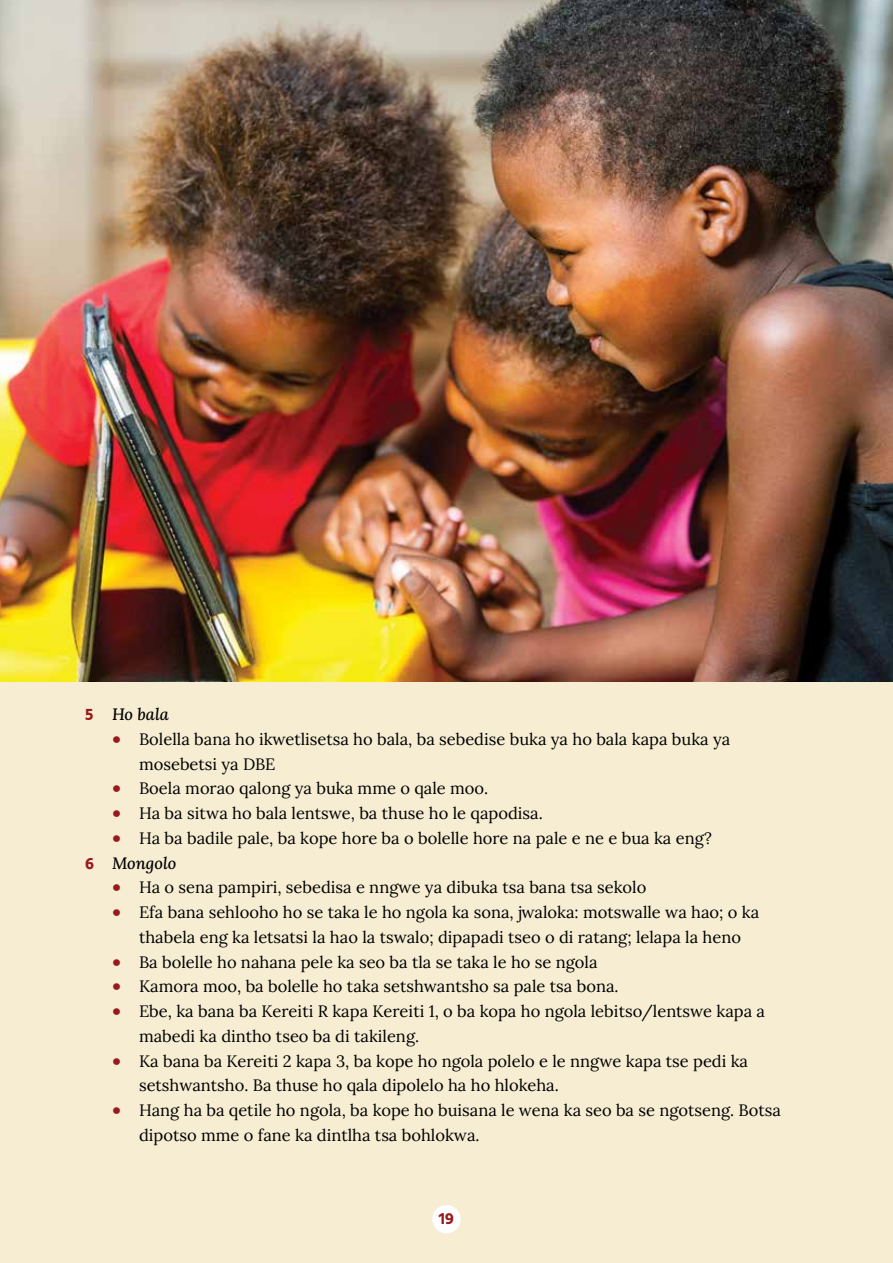
<style>
.page{position:relative;width:893px;height:1263px;background:#f6edd2}
.page>*{position:absolute;margin:0;border:0;box-sizing:border-box;transform-origin:0 0}
.t1{font:16.5px/24.8px "Lora";color:#000}
.t2{font:italic 500 16.5px "Lora";color:#000}
.t3{font:700 16.5px "Hind";color:#971b1e}
.s1{font-family:"Hind";font-weight:700;font-style:normal;color:#971b1e}
.s2{font-size:22.5px;color:#971b1e}
.s3{font-family:"Hind";font-weight:700;color:#971b1e}
.s4{font-weight:500;font-style:italic}
</style>
<div class="page">
<img style="left:0;top:0;width:893px;height:682px">
<div style="left:432px;top:1205px;width:29px;height:28px;background:#fff;border-radius:50%"></div>
<p class="t2" style="left:85px;top:702px;width:85px"><span class="s1">5</span> Ho bala</p>
<p class="t1" style="left:139px;top:725px;width:593px;text-indent:-27px"><span class="s2">•</span> Bolella bana ho ikwetlisetsa ho bala, ba sebedise buka ya ho bala kapa buka ya mosebetsi ya DBE</p>
<p class="t1" style="left:112px;top:775px;width:378px"><span class="s2">•</span> Boela morao qalong ya buka mme o qale moo.</p>
<p class="t1" style="left:112px;top:800px;width:432px"><span class="s2">•</span> Ha ba sitwa ho bala lentswe, ba thuse ho le qapodisa.</p>
<p class="t1" style="left:85px;top:824px;width:628px;text-indent:27px"><span class="s2">•</span> Ha ba badile pale, ba kope hore ba o bolelle hore na pale e ne e bua ka eng?<br><span class="s3">6</span> <span class="s4">Mongolo</span></p>
<p class="t1" style="left:112px;top:874px;width:536px"><span class="s2">•</span> Ha o sena pampiri, sebedisa e nngwe ya dibuka tsa bana tsa sekolo</p>
<p class="t1" style="left:112px;top:899px;width:649px;text-align:center"><span class="s2">•</span> Efa bana sehlooho ho se taka le ho ngola ka sona, jwaloka: motswalle wa hao; o ka thabela eng ka letsatsi la hao la tswalo; dipapadi tseo o di ratang; lelapa la heno</p>
<p class="t1" style="left:112px;top:948px;width:487px"><span class="s2">•</span> Ba bolelle ho nahana pele ka seo ba tla se taka le ho se ngola</p>
<p class="t1" style="left:112px;top:973px;width:508px"><span class="s2">•</span> Kamora moo, ba bolelle ho taka setshwantsho sa pale tsa bona.</p>
<p class="t1" style="left:139px;top:998px;width:628px;text-indent:-27px"><span class="s2">•</span> Ebe, ka bana ba Kereiti R kapa Kereiti 1, o ba kopa ho ngola lebitso/lentswe kapa a mabedi ka dintho tseo ba di takileng.</p>
<p class="t1" style="left:139px;top:1047px;width:611px;text-indent:-27px"><span class="s2">•</span> Ka bana ba Kereiti 2 kapa 3, ba kope ho ngola polelo e le nngwe kapa tse pedi ka setshwantsho. Ba thuse ho qala dipolelo ha ho hlokeha.</p>
<p class="t1" style="left:139px;top:1097px;width:643px;text-indent:-27px"><span class="s2">•</span> Hang ha ba qetile ho ngola, ba kope ho buisana le wena ka seo ba se ngotseng. Botsa dipotso mme o fane ka dintlha tsa bohlokwa.</p>
<p class="t3" style="left:439px;top:1209px;width:17px">19</p>
</div>
